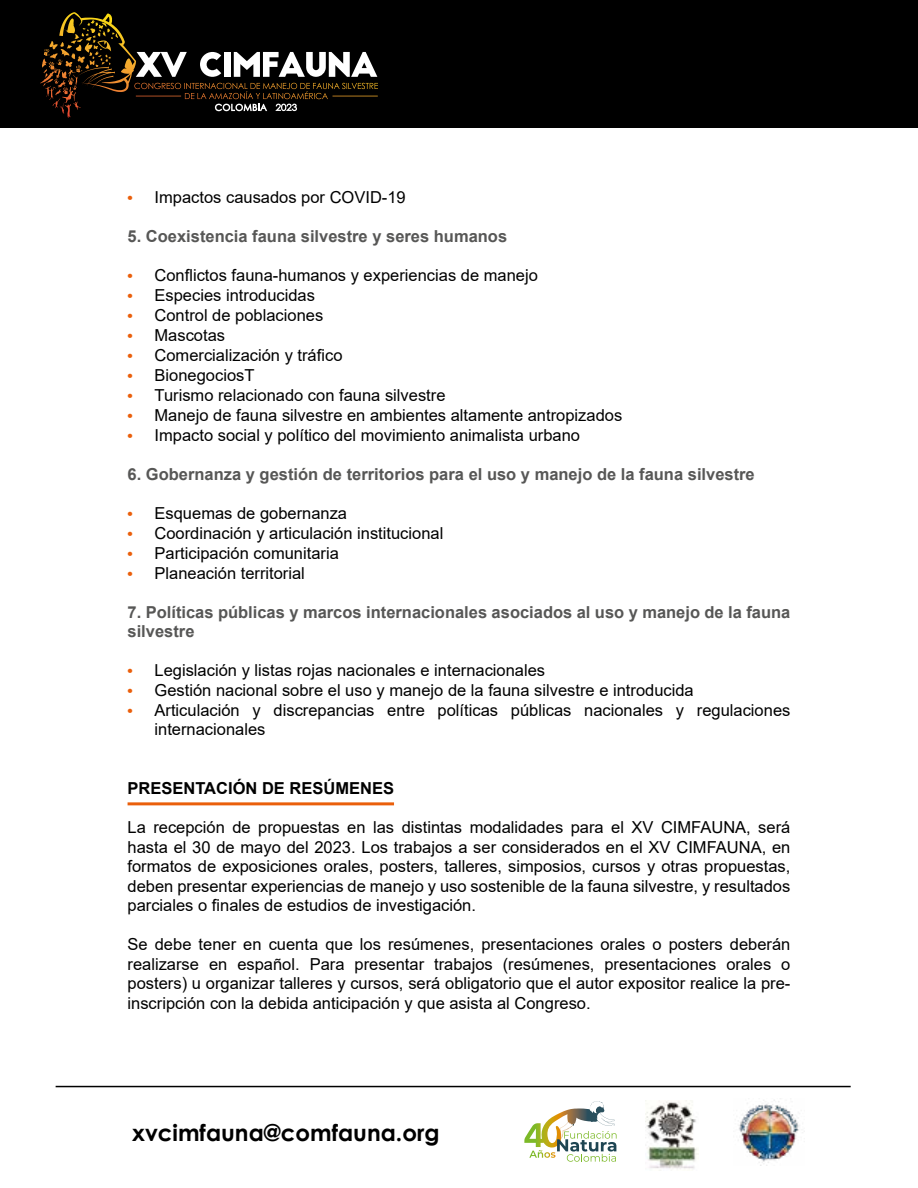
<style>
.page{position:relative;width:918px;height:1188px;background:#fff}
.page>*{position:absolute;margin:0;border:0;box-sizing:border-box;transform-origin:0 0}
.t1{font:700 22.95px "Century Gothic";color:#000}
.t2{font:16.5px/19.5px "Arial";color:#000;text-align:justify}
.t3{font:700 16.5px/19.5px "Arial";color:#575756}
.t4{font:700 16.5px "Arial";color:#000}
.s1{font-weight:700;font-size:15px;color:#ea5f0b}
</style>
<div class="page">
<div style="left:0;top:0;width:918px;height:128px;background:#000"></div>
<svg style="left:41px;top:12px;width:337px;height:106px"></svg>
<img style="left:645px;top:1100px;width:54px;height:71px">
<img style="left:738px;top:1098px;width:62px;height:68px">
<svg style="left:524px;top:1101px;width:93px;height:61px"></svg>
<hr style="left:56px;top:1086px;width:795px;height:1px;background:#000">
<hr style="left:128px;top:802px;width:266px;height:3px;background:#ea5f0b">
<p class="t2" style="left:128px;top:188px;width:280px"><span class="s1">•</span> Impactos causados por COVID-19</p>
<p class="t3" style="left:128px;top:227px;width:381px">5. Coexistencia fauna silvestre y seres humanos</p>
<p class="t2" style="left:128px;top:266px;width:412px"><span class="s1">•</span> Conflictos fauna-humanos y experiencias de manejo</p>
<p class="t2" style="left:128px;top:286px;width:189px"><span class="s1">•</span> Especies introducidas</p>
<p class="t2" style="left:128px;top:306px;width:197px"><span class="s1">•</span> Control de poblaciones</p>
<p class="t2" style="left:128px;top:325px;width:99px"><span class="s1">•</span> Mascotas</p>
<p class="t2" style="left:128px;top:345px;width:216px"><span class="s1">•</span> Comercialización y tráfico</p>
<p class="t2" style="left:128px;top:365px;width:128px"><span class="s1">•</span> BionegociosT</p>
<p class="t2" style="left:128px;top:385px;width:319px"><span class="s1">•</span> Turismo relacionado con fauna silvestre</p>
<p class="t2" style="left:128px;top:405px;width:496px"><span class="s1">•</span> Manejo de fauna silvestre en ambientes altamente antropizados</p>
<p class="t2" style="left:128px;top:425px;width:454px"><span class="s1">•</span> Impacto social y político del movimiento animalista urbano</p>
<p class="t3" style="left:128px;top:464px;width:629px">6. Gobernanza y gestión de territorios para el uso y manejo de la fauna silvestre</p>
<p class="t2" style="left:128px;top:503px;width:221px"><span class="s1">•</span> Esquemas de gobernanza</p>
<p class="t2" style="left:128px;top:523px;width:317px"><span class="s1">•</span> Coordinación y articulación institucional</p>
<p class="t2" style="left:128px;top:543px;width:213px"><span class="s1">•</span> Participación comunitaria</p>
<p class="t2" style="left:128px;top:563px;width:179px"><span class="s1">•</span> Planeación territorial</p>
<p class="t3" style="left:128px;top:602px;width:664px">7. Políticas públicas y marcos internacionales asociados al uso y manejo de la fauna silvestre</p>
<p class="t2" style="left:128px;top:660px;width:419px"><span class="s1">•</span> Legislación y listas rojas nacionales e internacionales</p>
<p class="t2" style="left:128px;top:680px;width:568px"><span class="s1">•</span> Gestión nacional sobre el uso y manejo de la fauna silvestre e introducida</p>
<p class="t2" style="left:155px;top:700px;width:637px;text-indent:-27px"><span class="s1">•</span> Articulación y discrepancias entre políticas públicas nacionales y regulaciones internacionales</p>
<p class="t4" style="left:128px;top:776px;width:268px">PRESENTACIÓN DE RESÚMENES</p>
<p class="t2" style="left:128px;top:818px;width:664px">La recepción de propuestas en las distintas modalidades para el XV CIMFAUNA, será hasta el 30 de mayo del 2023. Los trabajos a ser considerados en el XV CIMFAUNA, en formatos de exposiciones orales, posters, talleres, simposios, cursos y otras propuestas, deben presentar experiencias de manejo y uso sostenible de la fauna silvestre, y resultados parciales o finales de estudios de investigación.</p>
<p class="t2" style="left:128px;top:935px;width:664px">Se debe tener en cuenta que los resúmenes, presentaciones orales o posters deberán realizarse en español. Para presentar trabajos (resúmenes, presentaciones orales o posters) u organizar talleres y cursos, será obligatorio que el autor expositor realice la pre&shy;inscripción con la debida anticipación y que asista al Congreso.</p>
<h1 class="t1" style="left:132px;top:1115px;width:309px">xvcimfauna@comfauna.org</h1>
</div>
